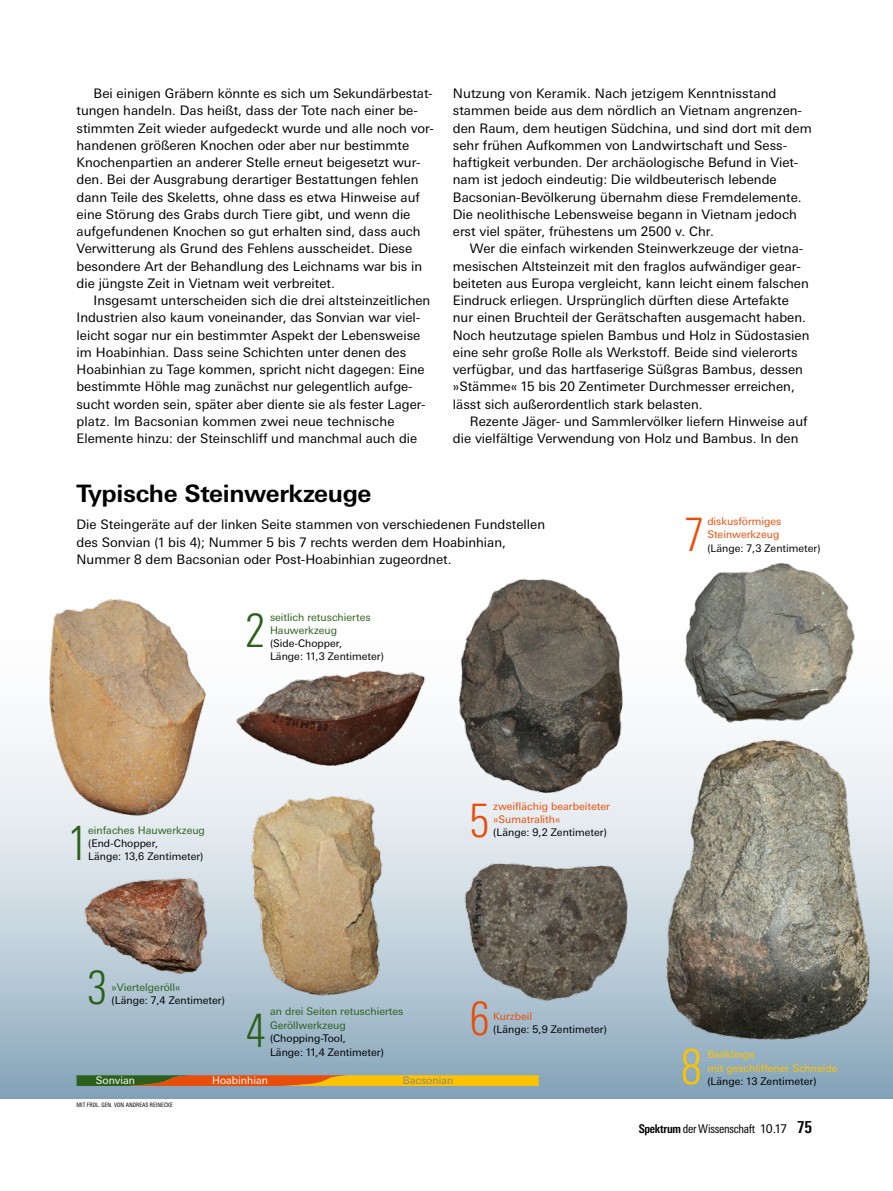
<style>
.page{position:relative;width:893px;height:1191px;background:#fff}
.page>*{position:absolute;margin:0;border:0;box-sizing:border-box;transform-origin:0 0}
.Infografik_Ziffer_kl{font:300 condensed 48.3px "Univers Next Pro";color:#fdc300}
.Infografik_Ziffer_kl-2{font:300 condensed 47.25px "Univers Next Pro";color:#2b601b}
.Infografik_Ziffer_kl-3{font:300 condensed 46.05px "Univers Next Pro";color:#e94d0a}
.Infografik_Ziffer_kl-4{font:300 condensed 46.05px "Univers Next Pro";color:#2b601b}
.HA_Ueberschrift_Kast{font:700 24px "Univers Next Pro";letter-spacing:-.015em;color:#000}
.Grundtext_mit_Einzug{font:13.2px/17.2px "Univers Next Pro";color:#000}
.Grundtext_ohne_Einzu{font:13.2px/17.2px "Univers Next Pro";color:#000}
.t1{font:condensed 12px "Univers Next Pro";letter-spacing:-.025em;color:#000}
.Bildbeschriftung{font:10.5px/13px "Univers Next Pro";color:#000}
.Bildbeschriftung-2{font:10.5px/13px "Univers Next Pro";color:#2b601b}
.Bildbeschriftung-3{font:10.5px/13px "Univers Next Pro";color:#e94d0a}
.Bildbeschriftung-4{font:10.5px/13.5px "Univers Next Pro";color:#fdc300}
.Bildbeschriftung-5{font:10.5px "Univers Next Pro";color:#fff}
.Bildbeschriftung-6{font:10.5px "Univers Next Pro";color:#858685}
.Bildnachweis{font:condensed 6px "Univers Next Pro";letter-spacing:.01em;color:#000}
.s1{color:#2b601b}
.s2{color:#000}
.s3{font-weight:700}
.s4{font-stretch:normal}
.s5{font-weight:700;font-size:16.5px}
</style>
<div class="page">
<svg style="left:0;top:737px;width:893px;height:362px;background:#a5bccb"></svg>
<img style="left:24px;top:599px;width:205px;height:420px">
<img style="left:228px;top:792px;width:216px;height:222px">
<img style="left:446px;top:579px;width:195px;height:229px">
<img style="left:228px;top:600px;width:216px;height:192px">
<img style="left:446px;top:852px;width:195px;height:167px">
<img style="left:684px;top:563px;width:171px;height:160px">
<img style="left:655px;top:737px;width:232px;height:308px">
<svg style="left:77px;top:1075px;width:462px;height:11px;background:#cc890f"></svg>
<p class="Grundtext_mit_Einzug" style="left:77px;top:85px;width:358px;text-indent:17px">Bei einigen Gräbern könnte es sich um Sekundärbestat&shy;tungen handeln. Das heißt, dass der Tote nach einer be&shy;stimmten Zeit wieder aufgedeckt wurde und alle noch vor&shy;handenen größeren Knochen oder aber nur bestimmte Knochenpartien an anderer Stelle erneut beigesetzt wur&shy;den. Bei der Ausgrabung derartiger Bestattungen fehlen dann Teile des Skeletts, ohne dass es etwa Hinweise auf eine Störung des Grabs durch Tiere gibt, und wenn die aufgefundenen Knochen so gut erhalten sind, dass auch Verwitterung als Grund des Fehlens ausscheidet. Diese besondere Art der Behandlung des Leichnams war bis in die jüngste Zeit in Vietnam weit verbreitet.</p>
<p class="Grundtext_mit_Einzug" style="left:77px;top:292px;width:355px;text-indent:17px">Insgesamt unterscheiden sich die drei altsteinzeitlichen Industrien also kaum voneinander, das Sonvian war viel&shy;leicht sogar nur ein bestimmter Aspekt der Lebensweise im Hoabinhian. Dass seine Schichten unter denen des Hoabinhian zu Tage kommen, spricht nicht dagegen: Eine bestimmte Höhle mag zunächst nur gelegentlich aufge&shy;sucht worden sein, später aber diente sie als fester Lager&shy;platz. Im Bacsonian kommen zwei neue technische Elemente hinzu: der Steinschliff und manchmal auch die</p>
<p class="Grundtext_mit_Einzug" style="left:453px;top:85px;width:360px">Nutzung von Keramik. Nach jetzigem Kenntnisstand stammen beide aus dem nördlich an Vietnam angrenzen&shy;den Raum, dem heutigen Südchina, und sind dort mit dem sehr frühen Aufkommen von Landwirtschaft und Sess&shy;haftigkeit verbunden. Der archäologische Befund in Viet&shy;nam ist jedoch eindeutig: Die wildbeuterisch lebende Bacsonian-Bevölkerung übernahm diese Fremdelemente.<br>Die neolithische Lebensweise begann in Vietnam jedoch erst viel später, frühestens um 2500 v. Chr.</p>
<p class="Grundtext_mit_Einzug" style="left:453px;top:240px;width:358px;text-indent:17px">Wer die einfach wirkenden Steinwerkzeuge der vietna&shy;mesischen Altsteinzeit mit den fraglos aufwändiger gear&shy;beiteten aus Europa vergleicht, kann leicht einem falschen Eindruck erliegen. Ursprünglich dürften diese Artefakte nur einen Bruchteil der Gerätschaften ausgemacht haben.<br>Noch heutzutage spielen Bambus und Holz in Südostasien eine sehr große Rolle als Werkstoff. Beide sind vielerorts verfügbar, und das hartfaserige Süßgras Bambus, dessen »Stämme« 15 bis 20 Zentimeter Durchmesser erreichen, lässt sich außerordentlich stark belasten.</p>
<p class="Grundtext_mit_Einzug" style="left:453px;top:412px;width:356px;text-indent:17px">Rezente Jäger- und Sammlervölker liefern Hinweise auf die vielfältige Verwendung von Holz und Bambus. In den</p>
<p class="HA_Ueberschrift_Kast" style="left:77px;top:479px;width:296px">Typische Steinwerkzeuge</p>
<p class="Grundtext_ohne_Einzu" style="left:77px;top:516px;width:470px">Die Steingeräte auf der linken Seite stammen von verschiedenen Fundstellen des Sonvian (1 bis 4); Nummer 5 bis 7 rechts werden dem Hoabinhian,<br>Nummer 8 dem Bacsonian oder Post-Hoabinhian zugeordnet.</p>
<p class="Infografik_Ziffer_kl-4" style="left:245px;top:604px;width:22px">2</p>
<p class="Bildbeschriftung-2" style="left:270px;top:611px;width:102px">seitlich retuschiertes</p>
<p class="Bildbeschriftung" style="left:270px;top:624px;width:115px"><span class="s1">Hauwerkzeug </span>(Side-Chopper,<br>Länge: 11,3 Zentimeter)</p>
<p class="Infografik_Ziffer_kl-2" style="left:69px;top:816px;width:18px">1</p>
<p class="Bildbeschriftung-2" style="left:88px;top:824px;width:118px">einfaches Hauwerkzeug <span class="s2">(End-Chopper,</span></p>
<p class="Bildbeschriftung" style="left:88px;top:850px;width:117px">Länge: 13,6 Zentimeter)</p>
<p class="Bildbeschriftung-3" style="left:493px;top:799px;width:118px">zweiflächig bearbeiteter »Sumatralith«</p>
<p class="Bildbeschriftung" style="left:493px;top:825px;width:115px">(Länge: 9,2 Zentimeter)</p>
<p class="Infografik_Ziffer_kl-3" style="left:469px;top:794px;width:22px">5</p>
<p class="Bildbeschriftung-3" style="left:707px;top:515px;width:76px">diskusförmiges</p>
<p class="Bildbeschriftung-3" style="left:707px;top:528px;width:74px">Steinwerkzeug</p>
<p class="Bildbeschriftung" style="left:707px;top:541px;width:115px">(Länge: 7,3 Zentimeter)</p>
<p class="Infografik_Ziffer_kl-3" style="left:685px;top:508px;width:20px">7</p>
<p class="Infografik_Ziffer_kl-4" style="left:87px;top:961px;width:22px">3</p>
<p class="Bildbeschriftung-2" style="left:112px;top:980px;width:70px">»Viertelgeröll«</p>
<p class="Bildbeschriftung" style="left:112px;top:993px;width:115px">(Länge: 7,4 Zentimeter)</p>
<p class="Infografik_Ziffer_kl-3" style="left:469px;top:991px;width:22px">6</p>
<p class="Bildbeschriftung-2" style="left:270px;top:1004px;width:135px;line-height:13.5px">an drei Seiten retuschiertes<br>Geröllwerkzeug</p>
<p class="Bildbeschriftung" style="left:270px;top:1032px;width:77px">(Chopping-Tool,</p>
<p class="Bildbeschriftung" style="left:270px;top:1045px;width:115px">Länge: 11,4 Zentimeter)</p>
<p class="Bildbeschriftung-4" style="left:707px;top:1047px;width:132px">Beilklinge<br>mit geschliffener Schneide</p>
<p class="Bildbeschriftung" style="left:707px;top:1074px;width:111px">(Länge: 13 Zentimeter)</p>
<p class="Bildbeschriftung-3" style="left:493px;top:1009px;width:40px">Kurzbeil</p>
<p class="Bildbeschriftung" style="left:493px;top:1022px;width:115px">(Länge: 5,9 Zentimeter)</p>
<p class="Infografik_Ziffer_kl-4" style="left:246px;top:1004px;width:22px">4</p>
<p class="Infografik_Ziffer_kl" style="left:681px;top:1039px;width:23px">8</p>
<p class="Bildbeschriftung-5" style="left:96px;top:1074px;width:41px">Sonvian</p>
<p class="Bildbeschriftung-5" style="left:212px;top:1074px;width:57px">Hoabinhian</p>
<p class="Bildbeschriftung-6" style="left:403px;top:1074px;width:52px">Bacsonian</p>
<p class="Bildnachweis" style="left:77px;top:1101px;width:98px">MIT FRDL. GEN. VON ANDREAS REINECKE</p>
<p class="t1" style="left:639px;top:1122px;width:175px"><span class="s3">Spektrum</span> der Wissenschaft <span class="s4">10.17</span> <span class="s5">75</span></p>
</div>
